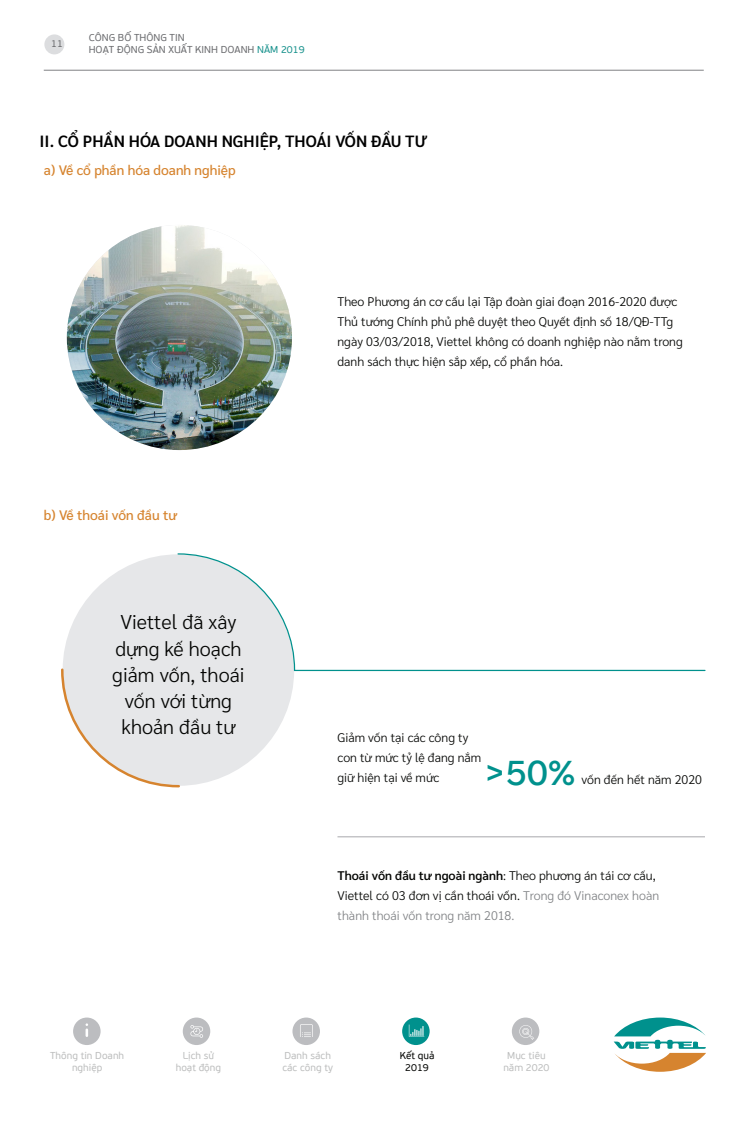
<style>
.page{position:relative;width:750px;height:1125px;background:#fff}
.page>*{position:absolute;margin:0;border:0;box-sizing:border-box;transform-origin:0 0}
.t1{font:600 33.75px "Wix Madefor Display";color:#00918d}
.t2{font:300 20px/26.2px "Sarabun";color:#040503;text-align:center}
.t3{font:600 16.25px "Sarabun";color:#000}
.t4{font:500 13.75px "Sarabun";color:#d6842f}
.t5{font:300 12.5px/20px "Sarabun";color:#040503}
.t6{font:10px/12.5px "FS PF Beau Sans Pro";color:#bdbebe;text-align:center}
.t7{font:10px/12px "FS PF Beau Sans Pro";color:#6c6d70}
.t8{font:10px "FS PF Beau Sans Pro";color:#040503}
.s1{color:#19928d}
.s2{font-weight:600}
.s3{color:#808285}
</style>
<div class="page">
<div style="left:63px;top:554px;width:231px;height:232px;background:#e6e7e9;border-radius:50%"></div>
<img style="left:67px;top:225px;width:225px;height:225px;border-radius:113px">
<svg style="left:177px;top:553px;width:529px;height:119px"></svg>
<svg style="left:61px;top:667px;width:120px;height:121px"></svg>
<hr style="left:338px;top:837px;width:367px;height:1px;background:#a8a9ad">
<div style="left:44px;top:34px;width:20px;height:20px;background:#dcdddf;border-radius:50%"></div>
<hr style="left:44px;top:70px;width:660px;height:1px;background:#808285">
<div style="left:73px;top:1018px;width:28px;height:27px;background:#bcbdc0;border-radius:50%"></div>
<svg style="left:86px;top:1023px;width:2px;height:13px"></svg>
<div style="left:292px;top:1018px;width:28px;height:27px;background:#bcbdc0;border-radius:50%"></div>
<svg style="left:300px;top:1024px;width:13px;height:13px"></svg>
<svg style="left:614px;top:1018px;width:92px;height:54px"></svg>
<div style="left:183px;top:1018px;width:27px;height:27px;background:#bcbdc0;border-radius:50%"></div>
<svg style="left:190px;top:1025px;width:13px;height:13px"></svg>
<div style="left:512px;top:1018px;width:27px;height:27px;background:#bcbdc0;border-radius:50%"></div>
<svg style="left:519px;top:1025px;width:15px;height:15px"></svg>
<div style="left:402px;top:1018px;width:28px;height:27px;background:#00918d;border-radius:50%"></div>
<svg style="left:409px;top:1025px;width:15px;height:12px"></svg>
<p class="t7" style="left:51px;top:37px;width:13px">11</p>
<p class="t7" style="left:89px;top:31px;width:217px">CÔNG BỐ THÔNG TIN<br>HOẠT ĐỘNG SẢN XUẤT KINH DOANH <span class="s1">NĂM 2019</span></p>
<p class="t3" style="left:40px;top:132px;width:388px">II. CỔ PHẦN HÓA DOANH NGHIỆP, THOÁI VỐN ĐẦU TƯ</p>
<p class="t4" style="left:44px;top:162px;width:193px">a) Về cổ phần hóa doanh nghiệp</p>
<p class="t4" style="left:44px;top:507px;width:135px">b) Về thoái vốn đầu tư</p>
<p class="t2" style="left:112px;top:609px;width:134px">Viettel đã xây dựng kế hoạch giảm vốn, thoái vốn với từng khoản đầu tư</p>
<p class="t5" style="left:338px;top:292px;width:347px">Theo Phương án cơ cấu lại Tập đoàn giai đoạn 2016-2020 được Thủ tướng Chính phủ phê duyệt theo Quyết định số 18/QĐ-TTg ngày 03/03/2018, Viettel không có doanh nghiệp nào nằm trong danh sách thực hiện sắp xếp, cổ phần hóa.</p>
<p class="t5" style="left:338px;top:728px;width:145px">Giảm vốn tại các công ty con từ mức tỷ lệ đang nắm giữ hiện tại về mức</p>
<p class="t1" style="left:484px;top:746px;width:93px">&gt;50%</p>
<p class="t5" style="left:582px;top:770px;width:122px">vốn đến hết năm 2020</p>
<p class="t5" style="left:338px;top:866px;width:323px"><span class="s2">Thoái vốn đầu tư ngoài ngành</span>: Theo phương án tái cơ cấu,<br>Viettel có 03 đơn vị cần thoái vốn. <span class="s3">Trong đó Vinaconex hoàn thành thoái vốn trong năm 2018.</span></p>
<p class="t8" style="left:400px;top:1048px;width:36px">Kết quả</p>
<p class="t8" style="left:405px;top:1061px;width:25px">2019</p>
<p class="t6" style="left:50px;top:1049px;width:76px">Thông tin Doanh nghiệp</p>
<p class="t6" style="left:176px;top:1049px;width:47px">Lịch sử hoạt động</p>
<p class="t6" style="left:282px;top:1049px;width:52px;text-align:left">Danh sách các công ty</p>
<p class="t6" style="left:503px;top:1049px;width:48px">Mục tiêu năm 2020</p>
</div>
